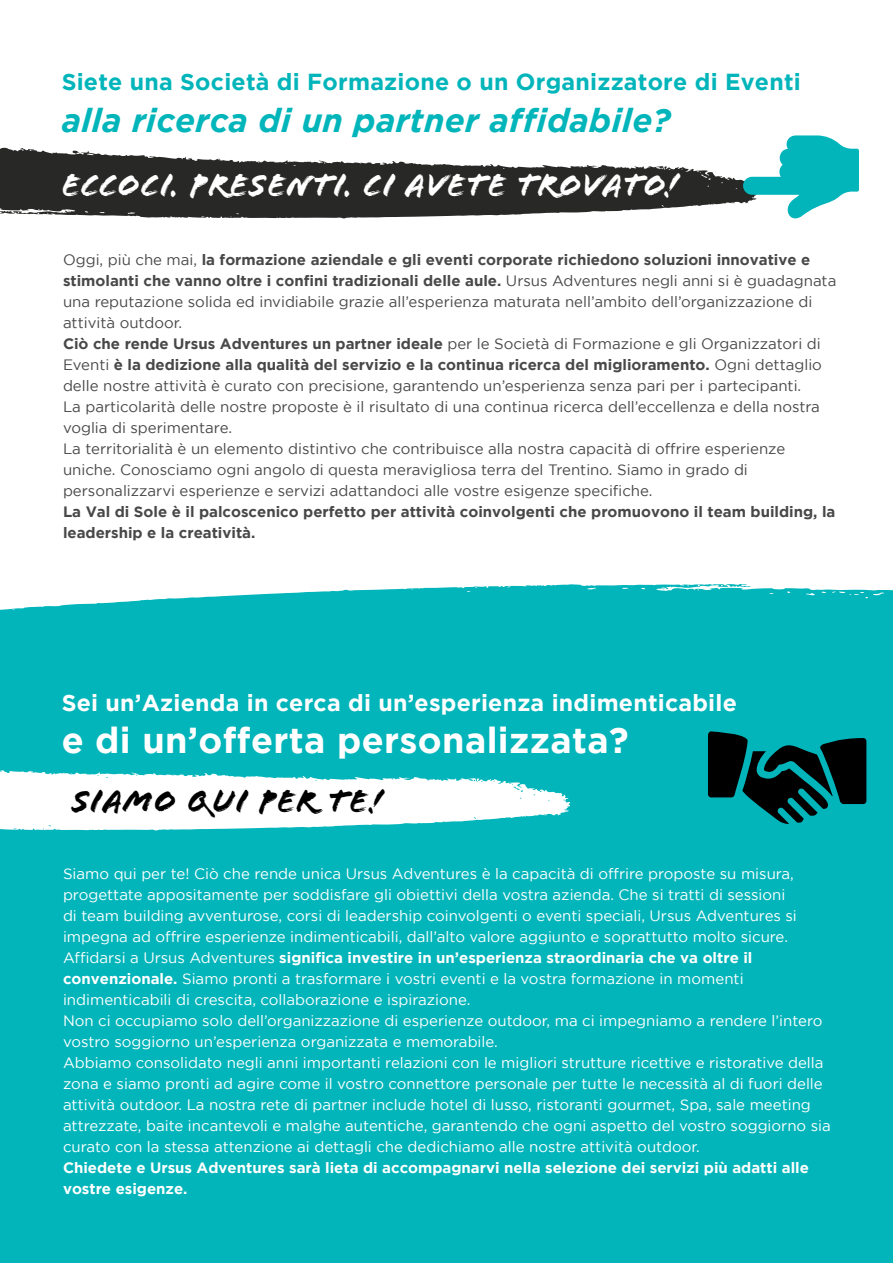
<style>
.page{position:relative;width:893px;height:1263px;background:#fff}
.page>*{position:absolute;margin:0;border:0;box-sizing:border-box;transform-origin:0 0}
.t1{font:700 36px "Gotham";letter-spacing:.01em;color:#fff}
.t2{font:33.6px "Flood Std";letter-spacing:.03em;color:#fff}
.t3{font:33.6px "Flood Std";letter-spacing:.03em;color:#000}
.t4{font:italic 700 33px "Gotham";letter-spacing:.01em;color:#02b5ba}
.t5{font:700 23.1px "Gotham";letter-spacing:.01em;color:#02b5ba}
.t6{font:700 23.1px "Gotham";letter-spacing:.01em;color:#fff}
.t7{font:15px/21px "Gotham";color:#fff}
.t8{font:15px/21px "Gotham";color:#494848}
.t9{font:700 15px/21px "Gotham";color:#494848}
.t10{font:700 15px/21px "Gotham";color:#fff}
.s1{font-weight:700}
</style>
<div class="page">
<svg style="left:0;top:147px;width:743px;height:72px;fill:#282827"></svg>
<svg style="left:0;top:584px;width:893px;height:49px;fill:#02b5ba"></svg>
<div style="left:0;top:633px;width:893px;height:630px;background:#02b5ba"></div>
<svg style="left:743px;top:135px;width:116px;height:84px"></svg>
<svg style="left:708px;top:731px;width:158px;height:93px"></svg>
<svg style="left:0;top:770px;width:571px;height:61px;fill:#fff"></svg>
<h3 class="t5" style="left:62px;top:69px;width:741px">Siete una Società di Formazione o un Organizzatore di Eventi</h3>
<h3 class="t4" style="left:62px;top:102px;width:611px">alla ricerca di un partner affidabile?</h3>
<h2 class="t2" style="left:62px;top:166px;width:618px">ECCOCI. PRESENTI. CI AVETE TROVATO!</h2>
<p class="t8" style="left:63px;top:249px;width:775px">Oggi, più che mai, <span class="s1">la formazione aziendale e gli eventi corporate richiedono soluzioni innovative e stimolanti che vanno oltre i confini tradizionali delle aule.</span> Ursus Adventures negli anni si è guadagnata una reputazione solida ed invidiabile grazie all’esperienza maturata nell’ambito dell’organizzazione di attività outdoor.<br><span class="s1">Ciò che rende Ursus Adventures un partner ideale</span> per le Società di Formazione e gli Organizzatori di Eventi <span class="s1">è la dedizione alla qualità del servizio e la continua ricerca del miglioramento.</span> Ogni dettaglio delle nostre attività è curato con precisione, garantendo un’esperienza senza pari per i partecipanti.<br>La particolarità delle nostre proposte è il risultato di una continua ricerca dell’eccellenza e della nostra voglia di sperimentare.<br>La territorialità è un elemento distintivo che contribuisce alla nostra capacità di offrire esperienze uniche. Conosciamo ogni angolo di questa meravigliosa terra del Trentino. Siamo in grado di personalizzarvi esperienze e servizi adattandoci alle vostre esigenze specifiche.</p>
<p class="t9" style="left:63px;top:501px;width:774px">La Val di Sole è il palcoscenico perfetto per attività coinvolgenti che promuovono il team building, la leadership e la creatività.</p>
<h3 class="t6" style="left:62px;top:689px;width:677px">Sei un’Azienda in cerca di un’esperienza indimenticabile</h3>
<h1 class="t1" style="left:62px;top:719px;width:568px">e di un’offerta personalizzata?</h1>
<h2 class="t3" style="left:72px;top:782px;width:312px">SIAMO QUI PER TE!</h2>
<p class="t7" style="left:63px;top:863px;width:769px">Siamo qui per te! Ciò che rende unica Ursus Adventures è la capacità di offrire proposte su misura, progettate appositamente per soddisfare gli obiettivi della vostra azienda. Che si tratti di sessioni<br>di team building avventurose, corsi di leadership coinvolgenti o eventi speciali, Ursus Adventures si impegna ad offrire esperienze indimenticabili, dall’alto valore aggiunto e soprattutto molto sicure.<br>Affidarsi a Ursus Adventures <span class="s1">significa investire in un’esperienza straordinaria che va oltre il convenzionale.</span> Siamo pronti a trasformare i vostri eventi e la vostra formazione in momenti indimenticabili di crescita, collaborazione e ispirazione.<br>Non ci occupiamo solo dell’organizzazione di esperienze outdoor, ma ci impegniamo a rendere l’intero vostro soggiorno un’esperienza organizzata e memorabile.<br>Abbiamo consolidato negli anni importanti relazioni con le migliori strutture ricettive e ristorative della zona e siamo pronti ad agire come il vostro connettore personale per tutte le necessità al di fuori delle attività outdoor. La nostra rete di partner include hotel di lusso, ristoranti gourmet, Spa, sale meeting attrezzate, baite incantevoli e malghe autentiche, garantendo che ogni aspetto del vostro soggiorno sia curato con la stessa attenzione ai dettagli che dedichiamo alle nostre attività outdoor.</p>
<p class="t10" style="left:63px;top:1157px;width:747px">Chiedete e Ursus Adventures sarà lieta di accompagnarvi nella selezione dei servizi più adatti alle vostre esigenze.</p>
</div>
